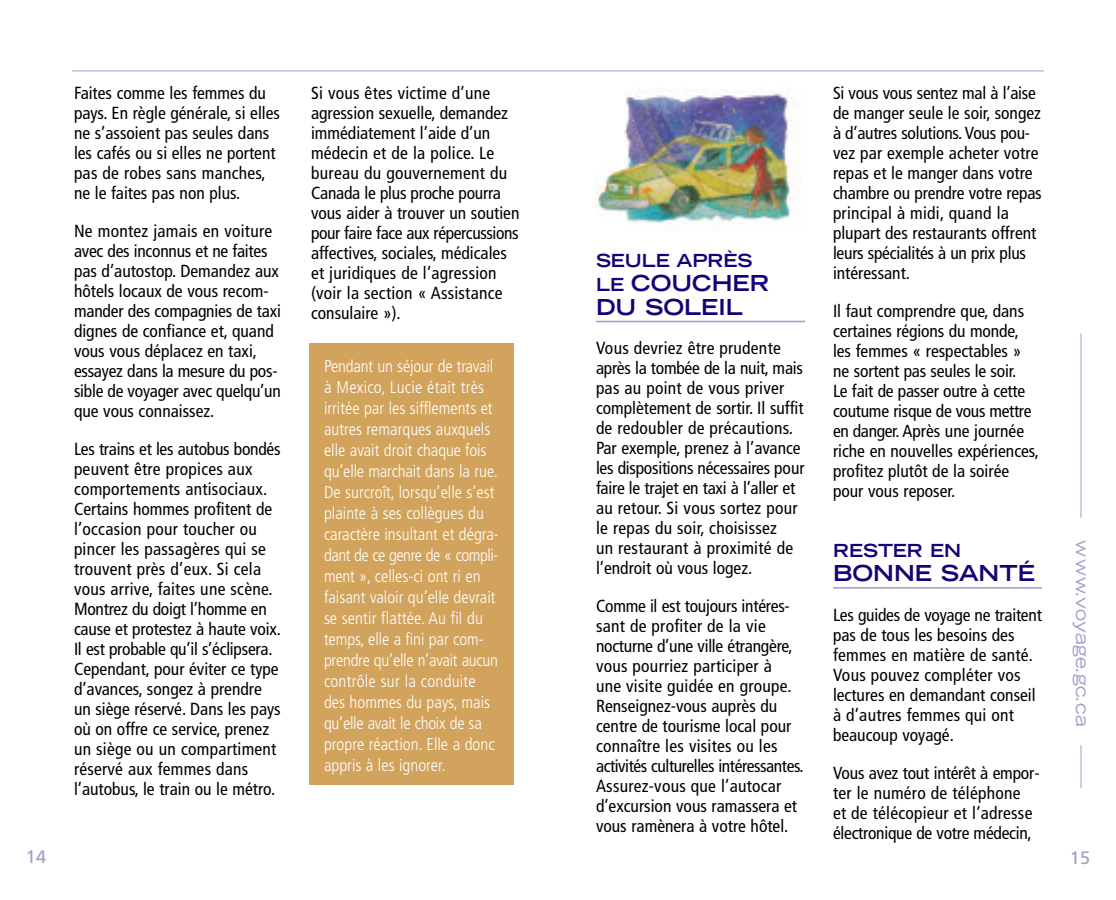
<style>
.page{position:relative;width:1116px;height:900px;background:#fff}
.page>*{position:absolute;margin:0;border:0;box-sizing:border-box;transform-origin:0 0}
.t1{font:700 expanded 22px/24px "Trade Gothic LH";color:#160276}
.t2{font:700 expanded 18px "Trade Gothic LH";color:#160276}
.t3{font:expanded 18px "Trade Gothic LH";color:#a29ac8}
.t4{font:18px "Frutiger";color:#a29ac8}
.t5{font:condensed 17.6px/20px "Frutiger";color:#000}
.t6{font:300 condensed 17px/21px "Frutiger";color:#fff}
.s1{font-size:18px}
</style>
<div class="page">
<hr style="left:1081px;top:334px;width:1px;height:184px;background:#a29ac8">
<hr style="left:596px;top:321px;width:209px;height:1px;background:#a29ac8">
<hr style="left:833px;top:587px;width:209px;height:2px;background:#a29ac8">
<hr style="left:72px;top:71px;width:972px;height:1px;background:#a29ac8">
<hr style="left:1081px;top:745px;width:1px;height:43px;background:#a29ac8">
<div style="left:309px;top:343px;width:205px;height:442px;background:#d2a35c"></div>
<img style="left:595px;top:88px;width:201px;height:137px">
<p class="t4" style="left:26px;top:849px;width:22px">14</p>
<p class="t5" style="left:74px;top:84px;width:208px">Faites comme les femmes du pays. En règle générale, si elles ne s’assoient pas seules dans les cafés ou si elles ne portent pas de robes sans manches, ne le faites pas non plus.</p>
<p class="t5" style="left:74px;top:222px;width:208px">Ne montez jamais en voiture avec des inconnus et ne faites pas d’autostop. Demandez aux hôtels locaux de vous recom&shy;mander des compagnies de taxi dignes de confiance et, quand vous vous déplacez en taxi, essayez dans la mesure du pos&shy;sible de voyager avec quelqu’un que vous connaissez.</p>
<p class="t5" style="left:74px;top:440px;width:208px">Les trains et les autobus bondés peuvent être propices aux comportements antisociaux.<br>Certains hommes profitent de l’occasion pour toucher ou pincer les passagères qui se trouvent près d’eux. Si cela vous arrive, faites une scène.<br>Montrez du doigt l’homme en cause et protestez à haute voix.<br>Il est probable qu’il s’éclipsera.<br>Cependant, pour éviter ce type d’avances, songez à prendre un siège réservé. Dans les pays où on offre ce service, prenez un siège ou un compartiment réservé aux femmes dans l’autobus, le train ou le métro.</p>
<p class="t5" style="left:311px;top:84px;width:210px">Si vous êtes victime d’une agression sexuelle, demandez immédiatement l’aide d’un médecin et de la police. Le bureau du gouvernement du<br>Canada le plus proche pourra vous aider à trouver un soutien pour faire face aux répercussions affectives, sociales, médicales et juridiques de l’agression (voir la section « Assistance consulaire »).</p>
<p class="t6" style="left:324px;top:357px;width:176px">Pendant un séjour de travail à Mexico, Lucie était très irritée par les sifflements et autres remarques auxquels elle avait droit chaque fois qu’elle marchait dans la rue.<br>De surcroît, lorsqu’elle s’est plainte à ses collègues du caractère insultant et dégra&shy;dant de ce genre de « compli&shy;ment », celles-ci ont ri en faisant valoir qu’elle devrait se sentir flattée. Au fil du temps, elle a fini par com&shy;prendre qu’elle n’avait aucun contrôle sur la conduite des hommes du pays, mais qu’elle avait le choix de sa propre réaction. Elle a donc appris à les ignorer.</p>
<p class="t2" style="left:596px;top:254px;width:158px">SEULE APRÈS</p>
<p class="t1" style="left:596px;top:273px;width:175px"><span class="s1">LE</span> COUCHER<br>DU SOLEIL</p>
<p class="t5" style="left:596px;top:340px;width:210px">Vous devriez être prudente après la tombée de la nuit, mais pas au point de vous priver complètement de sortir. Il suffit de redoubler de précautions.<br>Par exemple, prenez à l’avance les dispositions nécessaires pour faire le trajet en taxi à l’aller et au retour. Si vous sortez pour le repas du soir, choisissez<br>un restaurant à proximité de l’endroit où vous logez.</p>
<p class="t5" style="left:596px;top:598px;width:209px">Comme il est toujours intéres&shy;sant de profiter de la vie nocturne d’une ville étrangère, vous pourriez participer à<br>une visite guidée en groupe.<br>Renseignez-vous auprès du centre de tourisme local pour connaître les visites ou les activités culturelles intéressantes.<br>Assurez-vous que l’autocar d’excursion vous ramassera et vous ramènera à votre hôtel.</p>
<p class="t5" style="left:833px;top:84px;width:210px">Si vous vous sentez mal à l’aise de manger seule le soir, songez à d’autres solutions. Vous pou&shy;vez par exemple acheter votre repas et le manger dans votre chambre ou prendre votre repas principal à midi, quand la plupart des restaurants offrent leurs spécialités à un prix plus intéressant.</p>
<p class="t5" style="left:833px;top:302px;width:207px">Il faut comprendre que, dans certaines régions du monde, les femmes « respectables » ne sortent pas seules le soir.<br>Le fait de passer outre à cette coutume risque de vous mettre en danger. Après une journée riche en nouvelles expériences, profitez plutôt de la soirée pour vous reposer.</p>
<p class="t2" style="left:833px;top:544px;width:130px">RESTER EN</p>
<p class="t1" style="left:833px;top:563px;width:203px">BONNE SANTÉ</p>
<p class="t5" style="left:833px;top:606px;width:210px">Les guides de voyage ne traitent pas de tous les besoins des femmes en matière de santé.<br>Vous pouvez compléter vos lectures en demandant conseil à d’autres femmes qui ont beaucoup voyagé.</p>
<p class="t5" style="left:833px;top:764px;width:208px">Vous avez tout intérêt à empor&shy;ter le numéro de téléphone<br>et de télécopieur et l’adresse électronique de votre médecin,</p>
<p class="t3" style="left:1089px;top:540px;width:188px;rotate:90deg">www.voyage.gc.ca</p>
<p class="t4" style="left:1070px;top:850px;width:22px">15</p>
</div>
